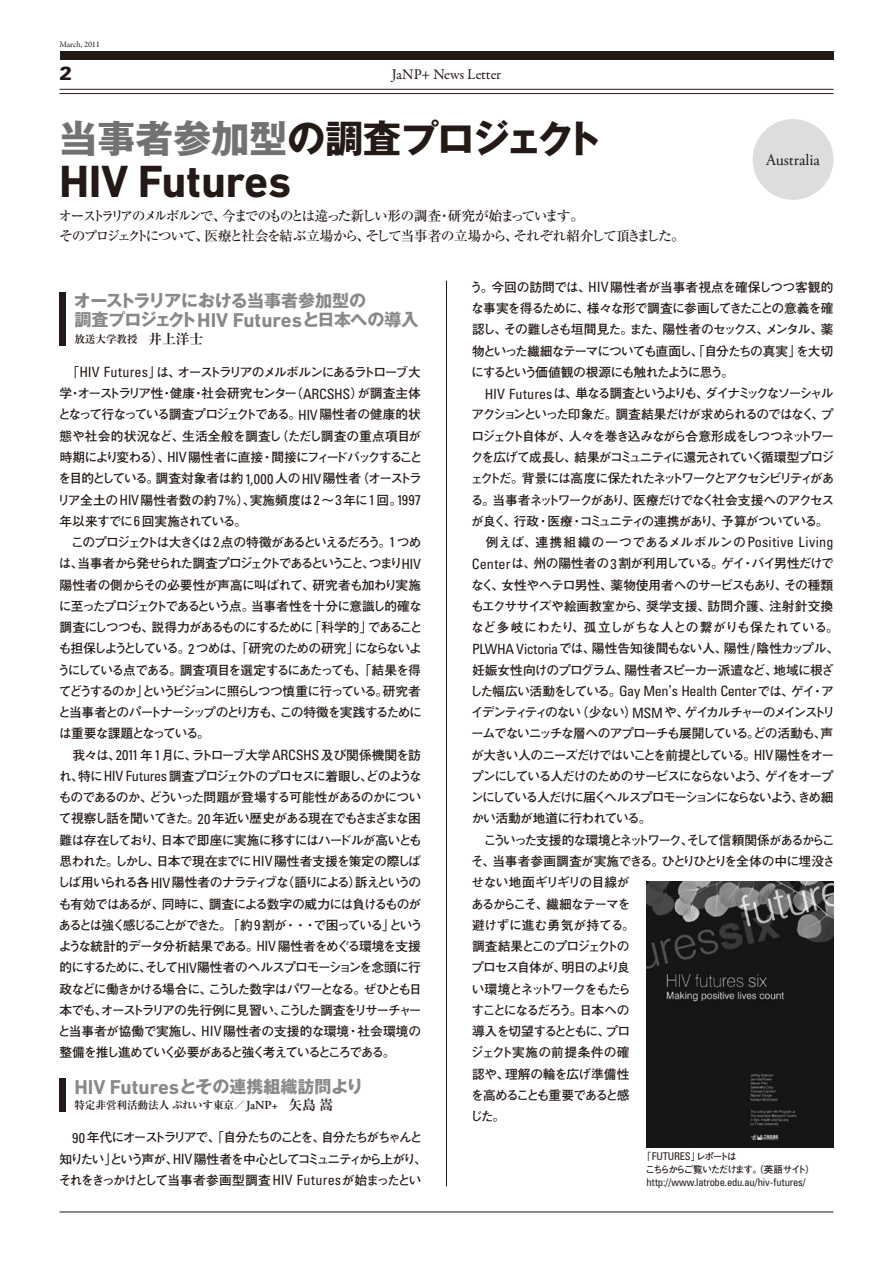
<style>
.page{position:relative;width:893px;height:1263px;background:#fff}
.page>*{position:absolute;margin:0;border:0;box-sizing:border-box;transform-origin:0 0}
.t1{font:700 45.9px "DIN Next LT Pro";letter-spacing:-.01em;color:#231916}
.t2{font:700 38.25px "Gothic MB101 Pro";letter-spacing:-.01em;color:#231916}
.t3{font:900 19.2px "Univers";color:#231916}
.t4{font:700 16.95px/19.2px "Gothic MB101 Pro";letter-spacing:-.015em;color:#898989}
.t5{font:15.9px "Adobe Garamond Pro";color:#231916}
.t6{font:14.85px "Garamond Premr Pro";letter-spacing:-.005em;color:#231916}
.t7{font:500 13.8px/20.2px "Ryumin Pro";letter-spacing:-.13em;color:#231916}
.t8{font:700 12.75px/21.3px "Futo Go B101 Pro";letter-spacing:-.095em;color:#231916}
.t9{font:700 12.75px/21.3px "Futo Go B101 Pro";letter-spacing:-.07em;color:#231916}
.t10{font:700 12.75px/21.3px "Futo Go B101 Pro";letter-spacing:-.13em;color:#231916}
.t11{font:700 12.75px "Futo Go B101 Pro";letter-spacing:-.135em;color:#231916}
.t12{font:700 12.75px "Futo Go B101 Pro";letter-spacing:-.115em;color:#231916}
.t13{font:700 12.75px "Futo Go B101 Pro";letter-spacing:-.04em;color:#231916}
.t14{font:700 12.75px "Futo Go B101 Pro";letter-spacing:-.035em;color:#231916}
.t15{font:700 12.75px "Futo Go B101 Pro";letter-spacing:-.155em;color:#231916}
.t16{font:700 12.75px "Futo Go B101 Pro";letter-spacing:.03em;color:#231916}
.t17{font:700 12.75px "Futo Go B101 Pro";letter-spacing:-.125em;color:#231916}
.t18{font:700 12.75px "Futo Go B101 Pro";letter-spacing:-.15em;color:#231916}
.t19{font:700 12.75px "Futo Go B101 Pro";letter-spacing:-.065em;color:#231916}
.t20{font:700 12.75px "Futo Go B101 Pro";letter-spacing:-.045em;color:#231916}
.t21{font:700 12.75px "Futo Go B101 Pro";letter-spacing:.01em;color:#231916}
.t22{font:700 12.75px "Futo Go B101 Pro";letter-spacing:.005em;color:#231916}
.t23{font:700 12.75px "Futo Go B101 Pro";letter-spacing:-.06em;color:#231916}
.t24{font:700 12.75px "Futo Go B101 Pro";letter-spacing:-.12em;color:#231916}
.t25{font:700 12.75px "Futo Go B101 Pro";letter-spacing:-.005em;color:#231916}
.t26{font:700 12.75px "Futo Go B101 Pro";letter-spacing:.015em;color:#231916}
.t27{font:700 12.75px "Futo Go B101 Pro";letter-spacing:-.02em;color:#231916}
.t28{font:condensed 10.65px "Univers";letter-spacing:-.02em;color:#231916}
.t29{font:700 10.65px "Ryumin Pro";letter-spacing:-.01em;color:#231916}
.t30{font:700 9.6px/12.8px "Futo Go B101 Pro";letter-spacing:-.155em;color:#231916}
.t31{font:8.55px "Garamond Premr Pro";letter-spacing:-.02em;color:#231916}
.s1{color:#727272}
.s2{font-family:"DIN Next LT Pro";font-size:20.4px}
.s3{font-size:13.8px}
.s4{font-family:"Univers";font-weight:400;font-stretch:condensed;font-size:14.1px}
.s5{font-family:"Adobe Garamond Pro";font-weight:600;font-size:12.15px}
.s6{font-family:"Univers";font-weight:400;font-stretch:condensed;font-size:10.65px}
</style>
<div class="page">
<div style="left:60px;top:51px;width:773px;height:9px;background:#231916"></div>
<hr style="left:60px;top:93px;width:773px;height:1px;background:#231916">
<hr style="left:60px;top:89px;width:773px;height:1px;background:#231916">
<hr style="left:60px;top:1211px;width:773px;height:1px;background:#231916">
<hr style="left:446px;top:281px;width:1px;height:905px;background:#231916">
<div style="left:753px;top:119px;width:80px;height:81px;background:#dcdddd;border-radius:50%"></div>
<div style="left:60px;top:292px;width:6px;height:53px;background:#231916"></div>
<div style="left:60px;top:1078px;width:6px;height:33px;background:#231916"></div>
<img style="left:646px;top:881px;width:187px;height:266px">
<p class="t31" style="left:60px;top:40px;width:42px">March, 2011</p>
<h3 class="t3" style="left:60px;top:61px;width:14px">2</h3>
<p class="t6" style="left:392px;top:65px;width:111px">JaNP+ News Letter</p>
<h2 class="t2" style="left:59px;top:106px;width:545px"><span class="s1">当事者参加型</span>の調査プロジェクト</h2>
<h1 class="t1" style="left:59px;top:154px;width:233px">HIV Futures</h1>
<p class="t7" style="left:58px;top:204px;width:628px">オーストラリアのメルボルンで、今までのものとは違った新しい形の調査・研究が始まっています。<br>そのプロジェクトについて、医療と社会を結ぶ立場から、そして当事者の立場から、それぞれ紹介して頂きました。</p>
<p class="t5" style="left:766px;top:150px;width:56px">Australia</p>
<h3 class="t4" style="left:74px;top:289px;width:346px">オーストラリアにおける当事者参加型の<br>調査プロジェクト<span class="s2">HIV Futures</span>と日本への導入</h3>
<p class="t29" style="left:74px;top:330px;width:130px">放送大学教授 <span class="s3">井上洋士</span></p>
<p class="t9" style="left:58px;top:360px;width:366px;text-indent:9px">「<span class="s4">HIV Futures</span>」は、オーストラリアのメルボルンにあるラトローブ大学・オーストラリア性・健康・社会研究センター（<span class="s4">ARCSHS</span>）が調査主体となって行なっている調査プロジェクトである。<span class="s4">HIV</span> 陽性者の健康的状態や社会的状況など、生活全般を調査し（ただし調査の重点項目が時期により変わる）、<span class="s4">HIV</span> 陽性者に直接・間接にフィードバックすることを目的としている。調査対象者は約 <span class="s4">1,000</span> 人の<span class="s4">HIV</span> 陽性者（オーストラリア全土の<span class="s4">HIV</span>陽性者数の約<span class="s4">7</span>％）、実施頻度は<span class="s4">2</span>～<span class="s4">3</span>年に<span class="s4">1</span>回。<span class="s4">1997</span>年以来すでに <span class="s4">6</span> 回実施されている。</p>
<p class="t8" style="left:58px;top:530px;width:367px;text-indent:14px">このプロジェクトは大きくは <span class="s4">2</span> 点の特徴があるといえるだろう。<span class="s4">1</span> つめは、当事者から発せられた調査プロジェクトであるということ、つまり<span class="s4">HIV</span>陽性者の側からその必要性が声高に叫ばれて、研究者も加わり実施に至ったプロジェクトであるという点。当事者性を十分に意識し的確な調査にしつつも、説得力があるものにするために「科学的」であることも担保しようとしている。<span class="s4">2</span> つめは、「研究のための研究」にならないようにしている点である。調査項目を選定するにあたっても、「結果を得てどうするのか」というビジョンに照らしつつ慎重に行っている。研究者と当事者とのパートナーシップのとり方も、この特徴を実践するためには重要な課題となっている。</p>
<p class="t8" style="left:58px;top:742px;width:367px;text-indent:15px">我々は、<span class="s4">2011</span> 年 <span class="s4">1</span>月に、ラトローブ大学 <span class="s4">ARCSHS</span> 及び関係機関を訪れ、特に<span class="s4">HIV Futures</span> 調査プロジェクトのプロセスに着眼し、どのようなものであるのか、どういった問題が登場する可能性があるのかについて視察し話を聞いてきた。<span class="s4">20</span> 年近い歴史がある現在でもさまざまな困難は存在しており、日本で即座に実施に移すにはハードルが高いとも思われた。しかし、日本で現在までに<span class="s4">HIV</span> 陽性者支援を策定の際しばしば用いられる各 <span class="s4">HIV</span> 陽性者のナラティブな（語りによる）訴えというのも有効ではあるが、同時に、調査による数字の威力には負けるものがあるとは強く感じることができた。「約 <span class="s4">9</span> 割が・・・で困っている」というような統計的データ分析結果である。<span class="s4">HIV</span> 陽性者をめぐる環境を支援的にするために、そして<span class="s4">HIV</span>陽性者のヘルスプロモーションを念頭に行政などに働きかける場合に、こうした数字はパワーとなる。ぜひとも日本でも、オーストラリアの先行例に見習い、こうした調査をリサーチャーと当事者が協働で実施し、<span class="s4">HIV</span>陽性者の支援的な環境・社会環境の整備を推し進めていく必要があると強く考えているところである。</p>
<h3 class="t4" style="left:74px;top:1075px;width:290px"><span class="s2">HIV Futures</span>とその連携組織訪問より</h3>
<p class="t29" style="left:74px;top:1097px;width:261px">特定非営利活動法人ぷれいす東京／<span class="s5">JaNP+</span> <span class="s3">矢島嵩</span></p>
<p class="t10" style="left:58px;top:1125px;width:370px;text-indent:14px"><span class="s4">90</span> 年代にオーストラリアで、「自分たちのことを、自分たちがちゃんと知りたい」という声が、<span class="s4">HIV</span> 陽性者を中心としてコミュニティから上がり、それをきっかけとして当事者参画型調査<span class="s4">HIV Futures</span>が始まったとい</p>
<p class="t8" style="left:470px;top:275px;width:365px;text-align:justify">う。今回の訪問では、<span class="s4">HIV</span>陽性者が当事者視点を確保しつつ客観的な事実を得るために、様々な形で調査に参画してきたことの意義を確認し、その難しさも垣間見た。また、陽性者のセックス、メンタル、薬物といった繊細なテーマについても直面し、「自分たちの真実」を大切にするという価値観の根源にも触れたように思う。</p>
<p class="t15" style="left:485px;top:383px;width:350px"><span class="s4">HIV Futures</span> は、単なる調査というよりも、ダイナミックなソーシャル</p>
<p class="t12" style="left:471px;top:404px;width:364px">アクションといった印象だ。調査結果だけが求められるのではなく、プ</p>
<p class="t8" style="left:471px;top:424px;width:364px">ロジェクト自体が、人々を巻き込みながら合意形成をしつつネットワー</p>
<p class="t8" style="left:471px;top:445px;width:365px">クを広げて成長し、結果がコミュニティに還元されていく循環型プロジ</p>
<p class="t11" style="left:470px;top:468px;width:366px">ェクトだ。背景には高度に保たれたネットワークとアクセシビリティがあ</p>
<p class="t8" style="left:471px;top:487px;width:365px">る。当事者ネットワークがあり、医療だけでなく社会支援へのアクセス</p>
<p class="t8" style="left:471px;top:509px;width:359px">が良く、行政・医療・コミュニティの連携があり、予算がついている。</p>
<p class="t16" style="left:486px;top:532px;width:349px">例えば、連携組織の一つであるメルボルンの<span class="s4">Positive Living</span></p>
<p class="t8" style="left:472px;top:551px;width:363px"><span class="s4">Center</span>は、州の陽性者の <span class="s4">3</span> 割が利用している。ゲイ・バイ男性だけで</p>
<p class="t13" style="left:471px;top:574px;width:364px">なく、女性やヘテロ男性、薬物使用者へのサービスもあり、その種類</p>
<p class="t21" style="left:471px;top:596px;width:364px">もエクササイズや絵画教室から、奨学支援、訪問介護、注射針交換</p>
<p class="t22" style="left:471px;top:617px;width:369px">など多岐にわたり、孤立しがちな人との繋がりも保たれている。</p>
<p class="t14" style="left:472px;top:638px;width:369px"><span class="s4">PLWHA Victoria</span>では、陽性告知後間もない人、陽性<span class="s4">/</span>陰性カップル、</p>
<p class="t19" style="left:472px;top:660px;width:363px">妊娠女性向けのプログラム、陽性者スピーカー派遣など、地域に根ざ</p>
<p class="t8" style="left:470px;top:679px;width:365px">した幅広い活動をしている。<span class="s4">Gay Men</span>’<span class="s4">s Health Center</span>では、ゲイ・ア</p>
<p class="t11" style="left:471px;top:702px;width:366px">イデンティティのない（少ない）<span class="s4">MSM</span> や、ゲイカルチャーのメインストリ</p>
<p class="t8" style="left:471px;top:721px;width:364px">ームでないニッチな層へのアプローチも展開している。どの活動も、声</p>
<p class="t8" style="left:471px;top:742px;width:365px">が大きい人のニーズだけではいことを前提としている。<span class="s4">HIV</span> 陽性をオー</p>
<p class="t8" style="left:471px;top:764px;width:364px">プンにしている人だけのためのサービスにならないよう、ゲイをオープ</p>
<p class="t17" style="left:471px;top:787px;width:364px">ンにしている人だけに届くヘルスプロモーションにならないよう、きめ細</p>
<p class="t23" style="left:471px;top:808px;width:182px">かい活動が地道に行われている。</p>
<p class="t18" style="left:484px;top:830px;width:353px">こういった支援的な環境とネットワーク、そして信頼関係があるからこ</p>
<p class="t20" style="left:471px;top:851px;width:366px">そ、当事者参画調査が実施できる。ひとりひとりを全体の中に埋没さ</p>
<p class="t13" style="left:472px;top:872px;width:160px">せない地面ギリギリの目線が</p>
<p class="t8" style="left:471px;top:891px;width:161px">あるからこそ、繊細なテーマを</p>
<p class="t25" style="left:472px;top:915px;width:164px">避けずに進む勇気が持てる。</p>
<p class="t24" style="left:472px;top:936px;width:159px">調査結果とこのプロジェクトの</p>
<p class="t8" style="left:472px;top:955px;width:160px">プロセス自体が、明日のより良</p>
<p class="t8" style="left:472px;top:976px;width:161px">い環境とネットワークをもたら</p>
<p class="t12" style="left:472px;top:1000px;width:160px">すことになるだろう。日本への</p>
<p class="t8" style="left:472px;top:1019px;width:160px">導入を切望するとともに、プロ</p>
<p class="t26" style="left:471px;top:1042px;width:160px">ジェクト実施の前提条件の確</p>
<p class="t27" style="left:472px;top:1063px;width:159px">認や、理解の輪を広げ準備性</p>
<p class="t12" style="left:471px;top:1085px;width:160px">を高めることも重要であると感</p>
<p class="t8" style="left:470px;top:1104px;width:36px">じた。</p>
<p class="t30" style="left:645px;top:1148px;width:171px;text-indent:-4px">「<span class="s6">FUTURES</span>」レポートは<br>こちらからご覧いただけます。（英語サイト）</p>
<p class="t28" style="left:646px;top:1175px;width:161px">http://www.latrobe.edu.au/hiv-futures/</p>
</div>
